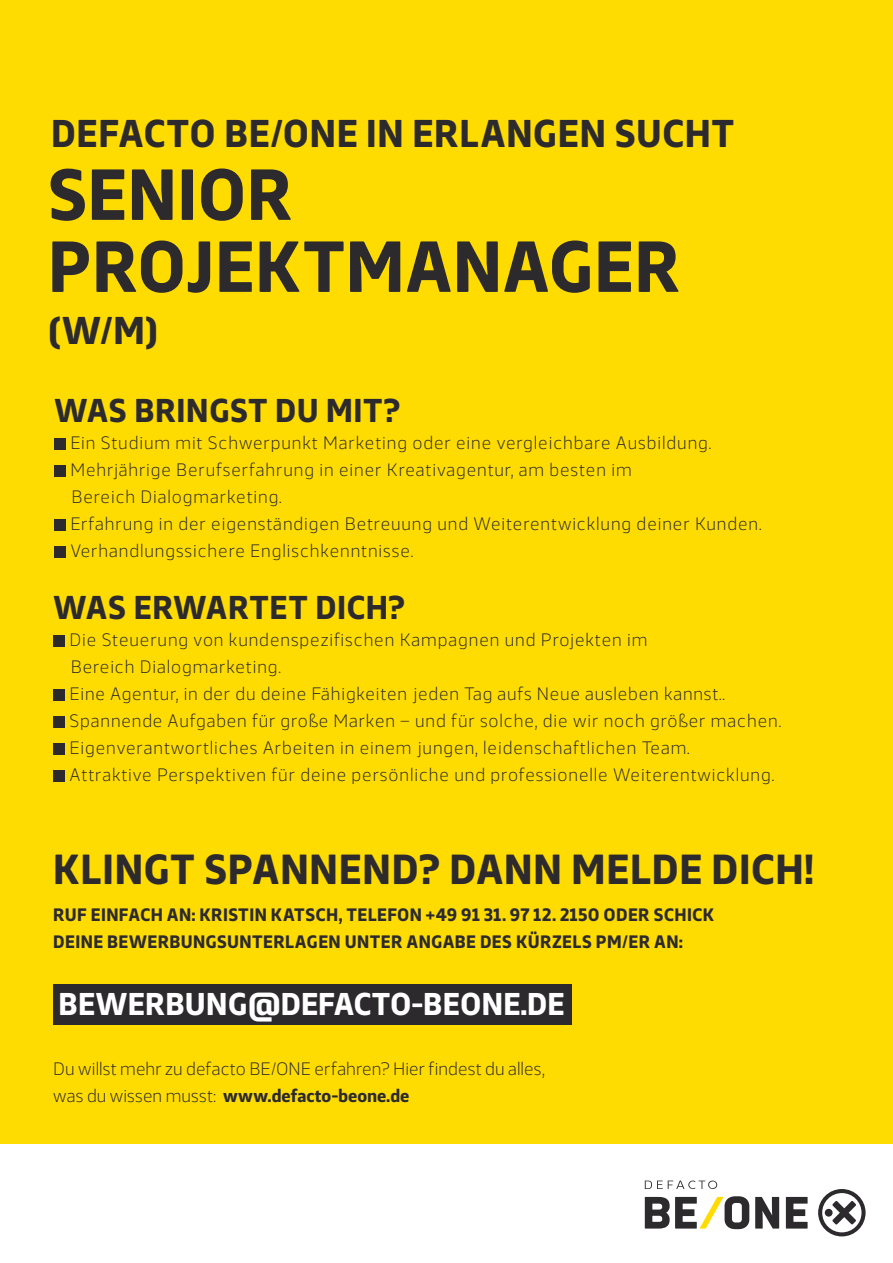
<style>
.page{position:relative;width:893px;height:1263px;background:#fff}
.page>*{position:absolute;margin:0;border:0;box-sizing:border-box;transform-origin:0 0}
.t1{font:700 72px/72px "Webnar";letter-spacing:.01em;color:#2c2a2c}
.t2{font:700 42px "Webnar";letter-spacing:.015em;color:#2c2a2c}
.t3{font:700 38.7px "Webnar";letter-spacing:.015em;color:#2c2a2c}
.t4{font:700 33px "Webnar";letter-spacing:.015em;color:#2c2a2c}
.t5{font:700 31.5px "Webnar";letter-spacing:.01em;color:#fff}
.t6{font:300 18px/27px "Webnar";letter-spacing:.05em;color:#2c2a2c}
.t7{font:700 18px/27px "Webnar";letter-spacing:.02em;color:#2c2a2c}
.t8{font:300 18px/27px "Webnar";letter-spacing:.005em;color:#2c2a2c}
.s1{font-weight:700}
</style>
<div class="page">
<div style="left:0;top:0;width:893px;height:1143px;background:#ffdc01"></div>
<div style="left:54px;top:438px;width:11px;height:11px;background:#2c2a2c"></div>
<div style="left:54px;top:465px;width:11px;height:11px;background:#2c2a2c"></div>
<div style="left:54px;top:519px;width:11px;height:11px;background:#2c2a2c"></div>
<div style="left:54px;top:546px;width:11px;height:11px;background:#2c2a2c"></div>
<div style="left:53px;top:635px;width:11px;height:11px;background:#2c2a2c"></div>
<div style="left:53px;top:689px;width:11px;height:11px;background:#2c2a2c"></div>
<div style="left:53px;top:716px;width:11px;height:11px;background:#2c2a2c"></div>
<div style="left:53px;top:743px;width:11px;height:11px;background:#2c2a2c"></div>
<div style="left:53px;top:770px;width:11px;height:11px;background:#2c2a2c"></div>
<svg style="left:645px;top:1196px;width:163px;height:33px"></svg>
<svg style="left:645px;top:1180px;width:73px;height:9px"></svg>
<svg style="left:818px;top:1189px;width:47px;height:47px"></svg>
<div style="left:53px;top:984px;width:519px;height:41px;background:#2c2a2c"></div>
<h3 class="t3" style="left:51px;top:103px;width:685px">DEFACTO BE/ONE IN ERLANGEN SUCHT</h3>
<h1 class="t1" style="left:48px;top:154px;width:634px">SENIOR<br>PROJEKTMANAGER</h1>
<h3 class="t3" style="left:48px;top:301px;width:111px">(W/M)</h3>
<h3 class="t4" style="left:54px;top:385px;width:348px">WAS BRINGST DU MIT?</h3>
<p class="t6" style="left:70px;top:428px;width:693px">Ein Studium mit Schwerpunkt Marketing oder eine vergleichbare Ausbildung.<br>Mehrjährige Berufserfahrung in einer Kreativagentur, am besten im<br>Bereich Dialogmarketing.<br>Erfahrung in der eigenständigen Betreuung und Weiterentwicklung deiner Kunden.<br>Verhandlungssichere Englischkenntnisse.</p>
<h3 class="t4" style="left:53px;top:582px;width:353px">WAS ERWARTET DICH?</h3>
<p class="t6" style="left:70px;top:625px;width:713px">Die Steuerung von kundenspezifischen Kampagnen und Projekten im<br>Bereich Dialogmarketing.<br>Eine Agentur, in der du deine Fähigkeiten jeden Tag aufs Neue ausleben kannst..<br>Spannende Aufgaben für große Marken – und für solche, die wir noch größer machen.<br>Eigenverantwortliches Arbeiten in einem jungen, leidenschaftlichen Team.<br>Attraktive Perspektiven für deine persönliche und professionelle Weiterentwicklung.</p>
<h2 class="t2" style="left:53px;top:837px;width:762px">KLINGT SPANNEND? DANN MELDE DICH!</h2>
<p class="t7" style="left:53px;top:900px;width:662px">RUF EINFACH AN: KRISTIN KATSCH, TELEFON +49 91 31. 97 12. 2150 ODER SCHICK<br>DEINE BEWERBUNGSUNTERLAGEN UNTER ANGABE DES KÜRZELS PM/ER AN:</p>
<h3 class="t5" style="left:59px;top:980px;width:507px">BEWERBUNG@DEFACTO-BEONE.DE</h3>
<p class="t8" style="left:53px;top:1053px;width:493px">Du willst mehr zu defacto BE/ONE erfahren? Hier findest du alles, was du wissen musst: <span class="s1">www.defacto-beone.de</span></p>
</div>
